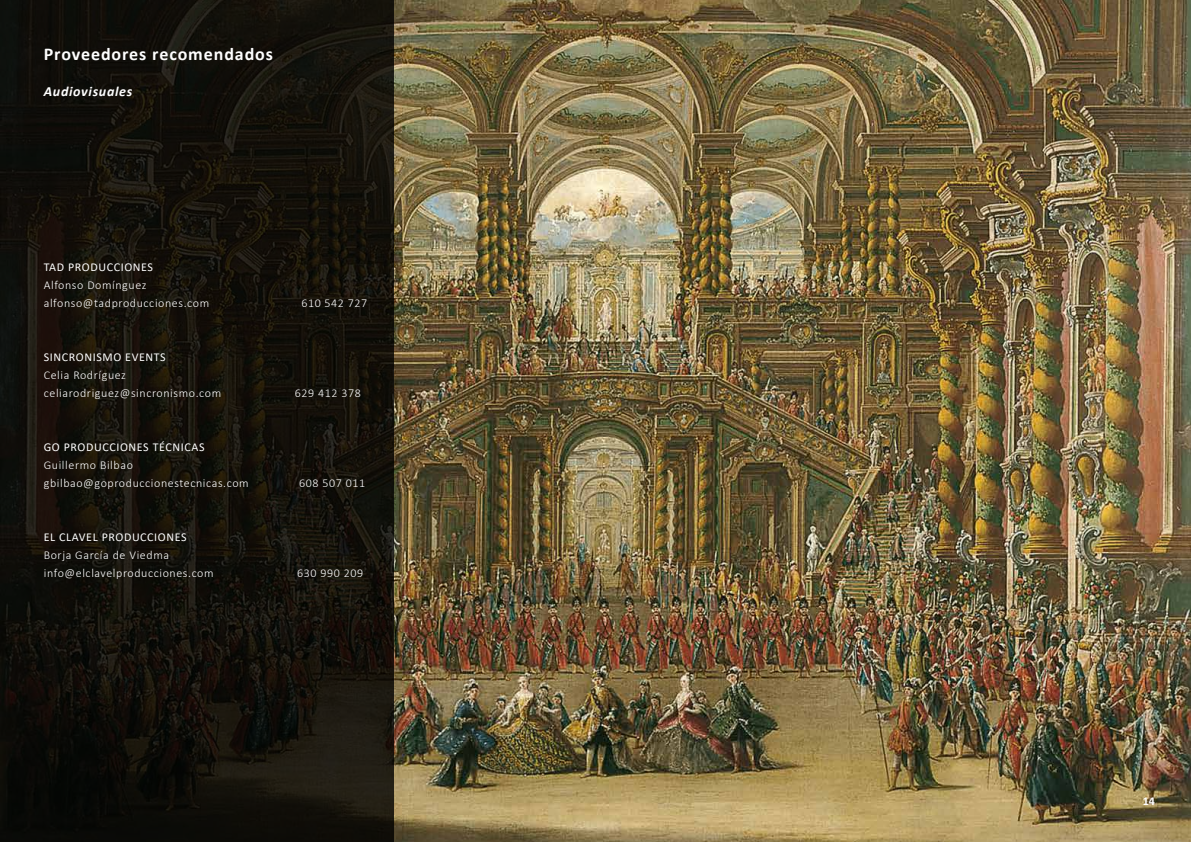
<style>
.page{position:relative;width:1191px;height:842px;background:#fff}
.page>*{position:absolute;margin:0;border:0;box-sizing:border-box;transform-origin:0 0}
.t1{font:700 18px "Calibri";letter-spacing:.05em;color:#fff}
.t2{font:italic 700 14px "Calibri";letter-spacing:.05em;color:#fff}
.t3{font:300 12px/18px "Calibri";letter-spacing:.05em;color:#fff}
.t4{font:12px "Calibri";letter-spacing:.05em;color:#fff}
.t5{font:700 12px "Calibri";color:#fff}
</style>
<div class="page">
<img style="left:393px;top:0;width:798px;height:842px">
<svg style="left:0;top:0;width:393px;height:842px;background:#13110a"></svg>
<h1 class="t1" style="left:44px;top:42px;width:231px">Proveedores recomendados</h1>
<p class="t2" style="left:44px;top:82px;width:90px">Audiovisuales</p>
<p class="t4" style="left:44px;top:259px;width:111px">TAD PRODUCCIONES</p>
<p class="t3" style="left:44px;top:276px;width:167px">Alfonso Domínguez alfonso@tadproducciones.com</p>
<p class="t4" style="left:44px;top:349px;width:123px">SINCRONISMO EVENTS</p>
<p class="t3" style="left:44px;top:366px;width:179px">Celia Rodríguez celiarodriguez@sincronismo.com</p>
<p class="t4" style="left:44px;top:439px;width:162px">GO PRODUCCIONES TÉCNICAS</p>
<p class="t3" style="left:44px;top:456px;width:206px">Guillermo Bilbao gbilbao@goproduccionestecnicas.com</p>
<p class="t4" style="left:44px;top:529px;width:144px">EL CLAVEL PRODUCCIONES</p>
<p class="t3" style="left:44px;top:546px;width:171px">Borja García de Viedma info@elclavelproducciones.com</p>
<p class="t3" style="left:301px;top:294px;width:67px">610 542 727</p>
<p class="t3" style="left:295px;top:384px;width:68px">629 412 378</p>
<p class="t3" style="left:299px;top:474px;width:68px">608 507 011</p>
<p class="t3" style="left:297px;top:564px;width:68px">630 990 209</p>
<p class="t5" style="left:1142px;top:792px;width:14px">14</p>
</div>
